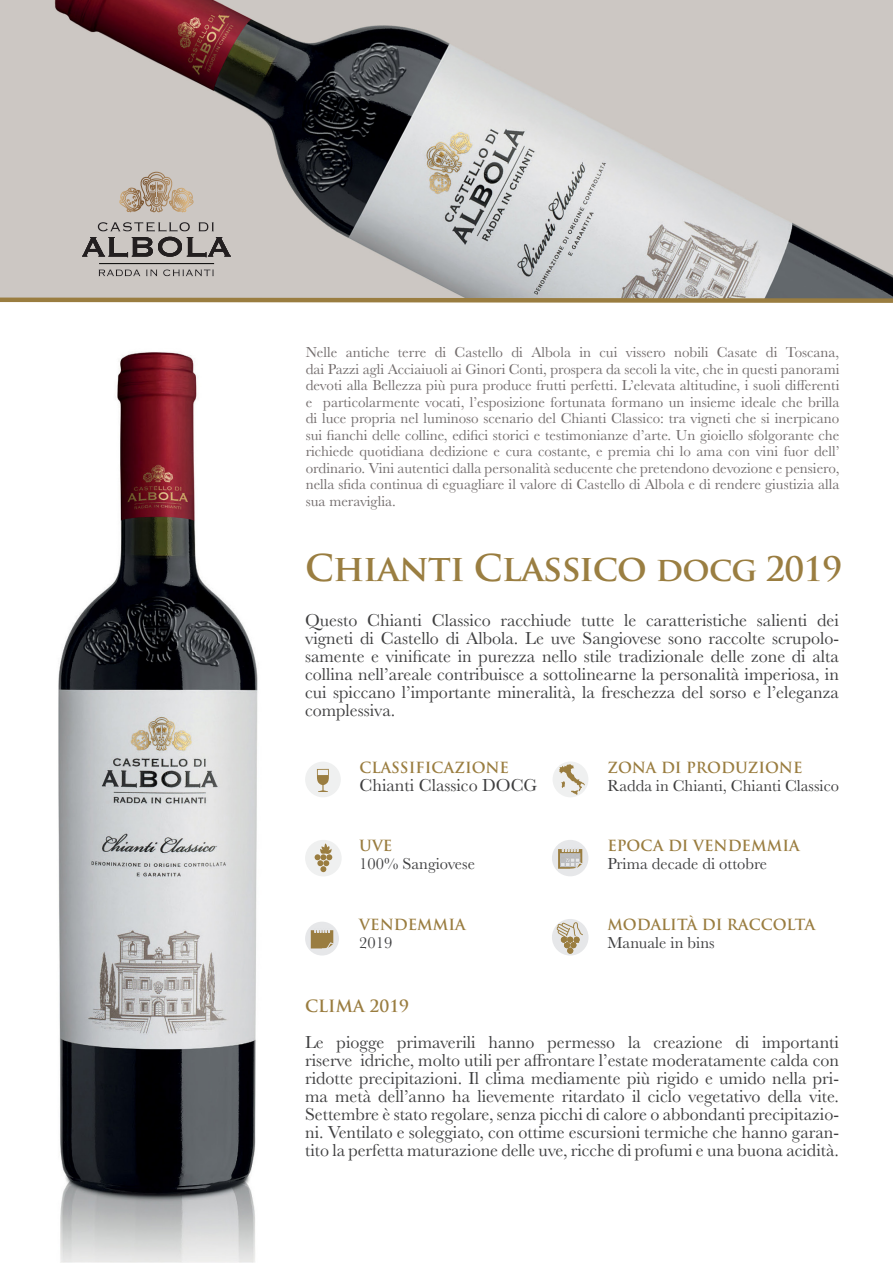
<style>
.page{position:relative;width:893px;height:1263px;background:#fff}
.page>*{position:absolute;margin:0;border:0;box-sizing:border-box;transform-origin:0 0}
.t1{font:700 36px "Trajan Pro";letter-spacing:-.025em;color:#9a7e41}
.t2{font:18px/18px "Baskerville";color:#3e3e3f;text-align:justify}
.t3{font:16.5px "Baskerville";color:#3e3e3f}
.t4{font:700 16.5px "Trajan Pro";color:#9a7d40}
.t5{font:15px/16.5px "Baskerville";color:#726c6c;text-align:justify}
.t6{font:700 15px "Trajan Pro";color:#9a7d40}
.s1{font-size:33px}
.s2{font-size:33px;color:#9a7d40}
</style>
<div class="page">
<img style="left:0;top:1px;width:893px;height:294px">
<svg style="left:118px;top:169px;width:77px;height:47px;background:#c0b2a3"></svg>
<svg style="left:99px;top:270px;width:58px;height:6px"></svg>
<svg style="left:163px;top:269px;width:51px;height:7px"></svg>
<svg style="left:82px;top:222px;width:149px;height:35px;background:#9b9694"></svg>
<hr style="left:99px;top:263px;width:115px;height:1px;background:#000">
<img style="left:58px;top:352px;width:200px;height:911px">
<div style="left:305px;top:762px;width:36px;height:35px;background:#eff0f0;border-radius:50%"></div>
<svg style="left:317px;top:769px;width:12px;height:23px"></svg>
<div style="left:553px;top:761px;width:35px;height:36px;background:#eff0f0;border-radius:50%"></div>
<svg style="left:559px;top:764px;width:26px;height:31px"></svg>
<div style="left:305px;top:840px;width:37px;height:36px;background:#eff0f0;border-radius:50%"></div>
<svg style="left:315px;top:843px;width:17px;height:29px"></svg>
<svg style="left:0;top:295px;width:893px;height:8px;background:#aa9976"></svg>
<div style="left:305px;top:922px;width:34px;height:33px;background:#e6e7e9;border-radius:50%"></div>
<svg style="left:311px;top:930px;width:23px;height:19px"></svg>
<div style="left:552px;top:840px;width:36px;height:36px;background:#e6e7e9;border-radius:50%"></div>
<svg style="left:558px;top:849px;width:25px;height:20px"></svg>
<div style="left:552px;top:919px;width:36px;height:36px;background:#e6e7e9;border-radius:50%"></div>
<svg style="left:556px;top:922px;width:27px;height:32px"></svg>
<p class="t5" style="left:306px;top:344px;width:535px">Nelle antiche terre di Castello di Albola in cui vissero nobili Casate di Toscana, dai Pazzi agli Acciaiuoli ai Ginori Conti, prospera da secoli la vite, che in questi panorami devoti alla Bellezza più pura produce frutti perfetti. L’elevata altitudine, i suoli differenti e particolarmente vocati, l’esposizione fortunata formano un insieme ideale che brilla di luce propria nel luminoso scenario del Chianti Classico: tra vigneti che si inerpicano sui fianchi delle colline, edifici storici e testimonianze d’arte. Un gioiello sfolgorante che richiede quotidiana dedizione e cura costante, e premia chi lo ama con vini fuor dell’ ordinario. Vini autentici dalla personalità seducente che pretendono devozione e pensiero, nella sfida continua di eguagliare il valore di Castello di Albola e di rendere giustizia alla sua meraviglia.</p>
<p class="t1" style="left:305px;top:546px;width:539px">Chianti Classico <span class="s1">docg</span> <span class="s2">2019</span></p>
<p class="t2" style="left:305px;top:612px;width:535px">Questo Chianti Classico racchiude tutte le caratteristiche salienti dei vigneti di Castello di Albola. Le uve Sangiovese sono raccolte scrupolo&shy;samente e vinificate in purezza nello stile tradizionale delle zone di alta collina nell’areale contribuisce a sottolinearne la personalità imperiosa, in cui spiccano l’importante mineralità, la freschezza del sorso e l’eleganza complessiva.</p>
<p class="t6" style="left:360px;top:758px;width:151px">CLASSIFICAZIONE</p>
<p class="t2" style="left:360px;top:776px;width:179px">Chianti Classico DOCG</p>
<p class="t6" style="left:607px;top:758px;width:197px">ZONA DI PRODUZIONE</p>
<p class="t3" style="left:607px;top:775px;width:233px">Radda in Chianti, Chianti Classico</p>
<p class="t6" style="left:359px;top:836px;width:35px">UVE</p>
<p class="t3" style="left:359px;top:853px;width:117px">100% Sangiovese</p>
<p class="t6" style="left:607px;top:836px;width:194px">EPOCA DI VENDEMMIA</p>
<p class="t3" style="left:607px;top:853px;width:161px">Prima decade di ottobre</p>
<p class="t6" style="left:359px;top:915px;width:108px">VENDEMMIA</p>
<p class="t3" style="left:359px;top:932px;width:34px">2019</p>
<p class="t6" style="left:607px;top:915px;width:209px">MODALITÀ DI RACCOLTA</p>
<p class="t3" style="left:607px;top:932px;width:109px">Manuale in bins</p>
<p class="t4" style="left:305px;top:995px;width:106px">CLIMA 2019</p>
<p class="t2" style="left:305px;top:1033px;width:535px">Le piogge primaverili hanno permesso la creazione di importanti riserve idriche, molto utili per affrontare l’estate moderatamente calda con ridotte precipitazioni. Il clima mediamente più rigido e umido nella pri&shy;ma metà dell’anno ha lievemente ritardato il ciclo vegetativo della vite.<br>Settembre è stato regolare, senza picchi di calore o abbondanti precipitazio&shy;ni. Ventilato e soleggiato, con ottime escursioni termiche che hanno garan&shy;tito la perfetta maturazione delle uve, ricche di profumi e una buona acidità.</p>
</div>
